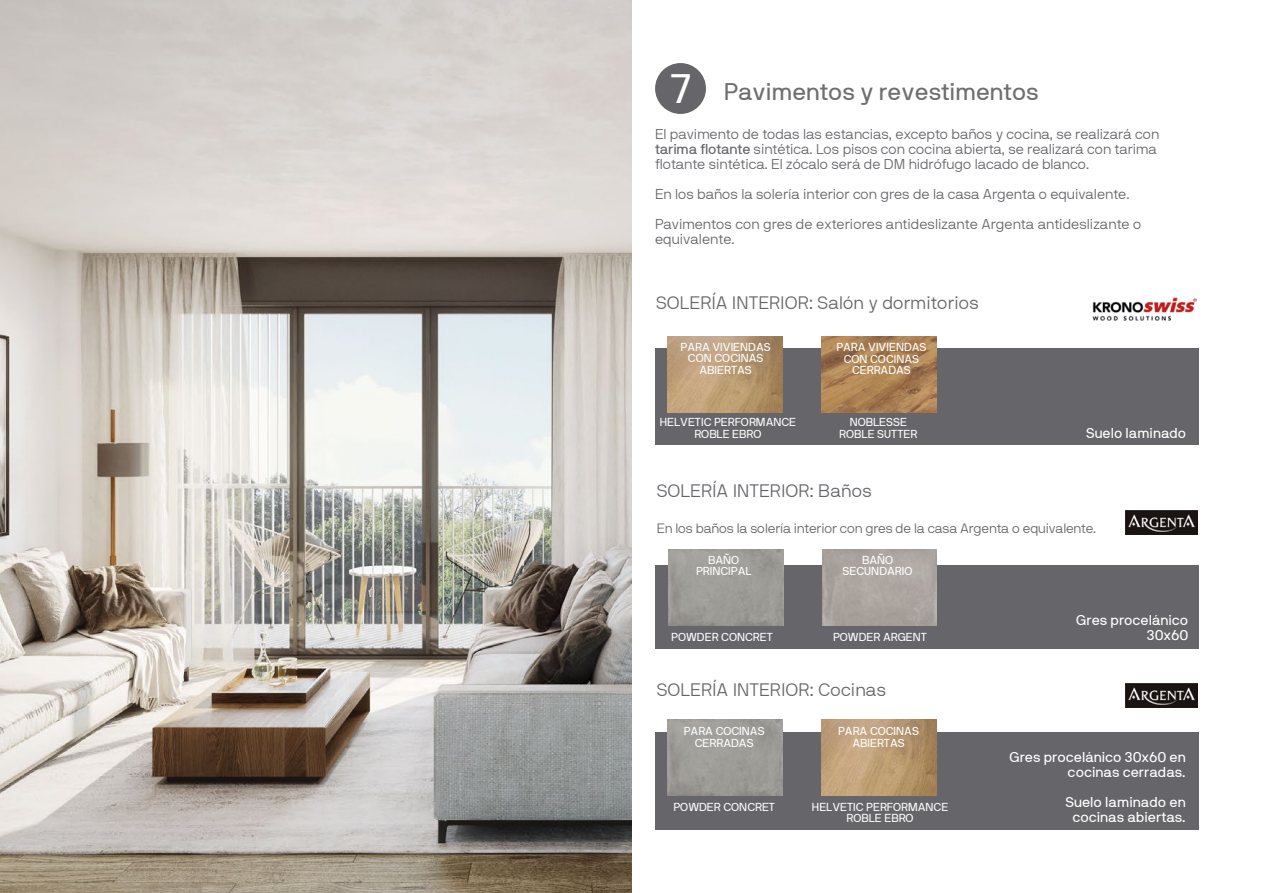
<style>
.page{position:relative;width:1263px;height:893px;background:#fff}
.page>*{position:absolute;margin:0;border:0;box-sizing:border-box;transform-origin:0 0}
.t1{font:24px "NB International Regular Webfont";color:#706f6f}
.t2{font:18px "NB International Light Webfont";color:#65656a}
.t3{font:14.25px/15px "NB International Light Webfont";letter-spacing:-.01em;color:#65656a}
.t4{font:14.25px/15px "NB International Regular Webfont";color:#fff;text-align:right}
.t5{font:13.5px "NB International Light Webfont";letter-spacing:-.02em;color:#65656a}
.t6{font:11.55px/11.6px "NB International Regular Webfont";color:#fff;text-align:center}
.s1{font-size:41.1px;color:#fff}
.s2{font-family:"NB International Regular Webfont"}
</style>
<div class="page">
<img style="left:0;top:0;width:631px;height:893px">
<div style="left:655px;top:63px;width:51px;height:51px;background:#65656a;border-radius:50%"></div>
<div style="left:655px;top:732px;width:544px;height:98px;background:#65656a"></div>
<div style="left:656px;top:348px;width:543px;height:96px;background:#65656a"></div>
<img style="left:822px;top:336px;width:115px;height:77px">
<img style="left:667px;top:336px;width:115px;height:77px">
<img style="left:822px;top:719px;width:115px;height:77px">
<div style="left:655px;top:565px;width:544px;height:83px;background:#65656a"></div>
<img style="left:668px;top:549px;width:115px;height:77px">
<img style="left:668px;top:719px;width:114px;height:77px">
<img style="left:1126px;top:510px;width:72px;height:24px">
<img style="left:1126px;top:683px;width:72px;height:24px">
<img style="left:1092px;top:297px;width:104px;height:24px">
<img style="left:822px;top:549px;width:115px;height:77px">
<h1 class="t1" style="left:670px;top:78px;width:369px"><span class="s1">7</span> Pavimentos y revestimentos</h1>
<p class="t3" style="left:655px;top:127px;width:506px">El pavimento de todas las estancias, excepto baños y cocina, se realizará con <span class="s2">tarima flotante</span> sintética. Los pisos con cocina abierta, se realizará con tarima flotante sintética. El zócalo será de DM hidrófugo lacado de blanco.</p>
<p class="t3" style="left:655px;top:179px;width:488px;line-height:30px">En los baños la solería interior con gres de la casa Argenta o equivalente.<br>Pavimentos con gres de exteriores antideslizante Argenta antideslizante o</p>
<p class="t3" style="left:655px;top:232px;width:81px">equivalente.</p>
<p class="t2" style="left:656px;top:292px;width:324px">SOLERÍA INTERIOR: Salón y dormitorios</p>
<p class="t6" style="left:681px;top:341px;width:92px">PARA VIVIENDAS<br>CON COCINAS<br>ABIERTAS</p>
<p class="t6" style="left:836px;top:341px;width:92px">PARA VIVIENDAS<br>CON COCINAS<br>CERRADAS</p>
<p class="t6" style="left:660px;top:416px;width:138px">HELVETIC PERFORMANCE<br>ROBLE EBRO</p>
<p class="t6" style="left:839px;top:416px;width:80px">NOBLESSE<br>ROBLE SUTTER</p>
<p class="t4" style="left:1086px;top:425px;width:101px">Suelo laminado</p>
<p class="t2" style="left:657px;top:481px;width:217px">SOLERÍA INTERIOR: Baños</p>
<p class="t5" style="left:657px;top:521px;width:441px">En los baños la solería interior con gres de la casa Argenta o equivalente.</p>
<p class="t6" style="left:696px;top:554px;width:57px">BAÑO<br>PRINCIPAL</p>
<p class="t6" style="left:671px;top:631px;width:103px">POWDER CONCRET</p>
<p class="t6" style="left:843px;top:554px;width:71px">BAÑO<br>SECUNDARIO</p>
<p class="t6" style="left:833px;top:631px;width:96px">POWDER ARGENT</p>
<p class="t2" style="left:657px;top:680px;width:231px">SOLERÍA INTERIOR: Cocinas</p>
<p class="t6" style="left:684px;top:725px;width:82px">PARA COCINAS<br>CERRADAS</p>
<p class="t6" style="left:673px;top:801px;width:103px">POWDER CONCRET</p>
<p class="t6" style="left:838px;top:725px;width:82px">PARA COCINAS<br>ABIERTAS</p>
<p class="t6" style="left:812px;top:801px;width:138px">HELVETIC PERFORMANCE<br>ROBLE EBRO</p>
<p class="t4" style="left:1076px;top:613px;width:114px">Gres procelánico<br>30x60</p>
<p class="t4" style="left:1009px;top:749px;width:178px">Gres procelánico 30x60 en cocinas cerradas.</p>
<p class="t4" style="left:1065px;top:794px;width:122px;text-align:center">Suelo laminado en cocinas abiertas.</p>
</div>
